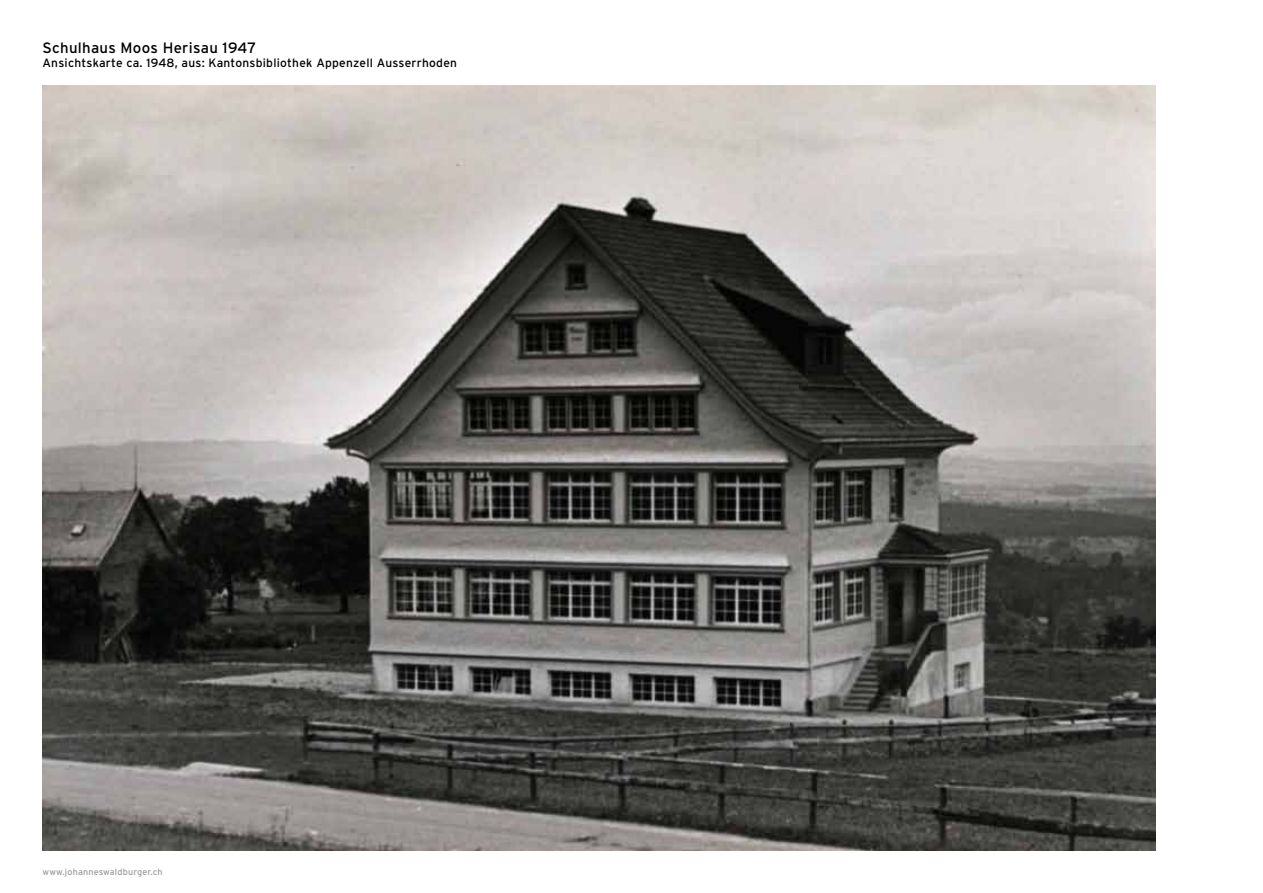
<style>
.page{position:relative;width:1263px;height:893px;background:#fff}
.page>*{position:absolute;margin:0;border:0;box-sizing:border-box;transform-origin:0 0}
.t1{font:15px "Interstate";letter-spacing:.02em;color:#000}
.t2{font:12px "Interstate";letter-spacing:.02em;color:#000}
.t3{font:9px "Interstate";letter-spacing:.02em;color:#9c9c9d}
</style>
<div class="page">
<img style="left:43px;top:85px;width:1113px;height:765px">
<p class="t1" style="left:43px;top:39px;width:215px">Schulhaus Moos Herisau 1947</p>
<p class="t2" style="left:43px;top:56px;width:416px">Ansichtskarte ca. 1948, aus: Kantonsbibliothek Appenzell Ausserrhoden</p>
<p class="t3" style="left:43px;top:866px;width:122px">www.johanneswaldburger.ch</p>
</div>
